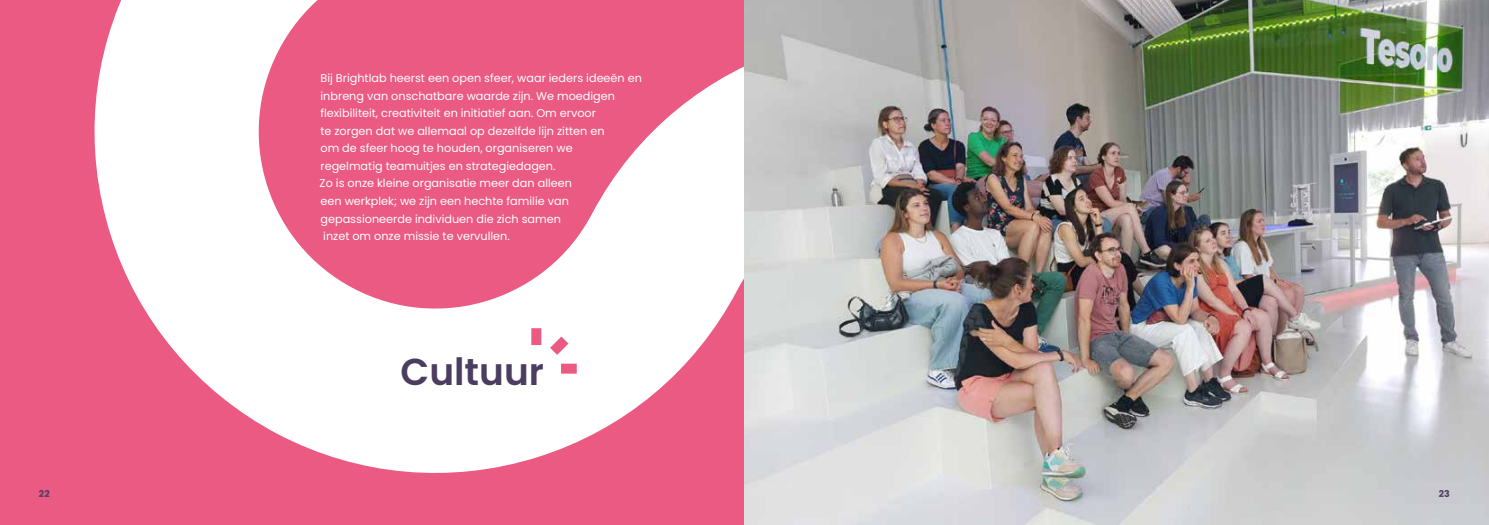
<style>
.page{position:relative;width:1489px;height:525px;background:#fff}
.page>*{position:absolute;margin:0;border:0;box-sizing:border-box;transform-origin:0 0}
.t1{font:600 37.5px "Poppins";color:#4a3d5f}
.t2{font:11.25px "Poppins";color:#fff}
.t3{font:700 9.38px "Poppins";color:#4a3d5f}
</style>
<div class="page">
<div style="left:0;top:0;width:744px;height:524px;background:#eb5a83"></div>
<svg style="left:94px;top:0;width:650px;height:473px"></svg>
<svg style="left:531px;top:328px;width:45px;height:45px"></svg>
<img style="left:744px;top:0;width:744px;height:524px">
<p class="t2" style="left:320px;top:72px;width:323px">Bij Brightlab heerst een open sfeer, waar ieders ideeën en</p>
<p class="t2" style="left:320px;top:89px;width:296px">inbreng van onschatbare waarde zijn. We moedigen</p>
<p class="t2" style="left:320px;top:107px;width:277px">flexibiliteit, creativiteit en initiatief aan. Om ervoor</p>
<p class="t2" style="left:320px;top:124px;width:286px">te zorgen dat we allemaal op dezelfde lijn zitten en</p>
<p class="t2" style="left:320px;top:142px;width:253px">om de sfeer hoog te houden, organiseren we</p>
<p class="t2" style="left:320px;top:159px;width:236px">regelmatig teamuitjes en strategiedagen.</p>
<p class="t2" style="left:319px;top:177px;width:254px">Zo is onze kleine organisatie meer dan alleen</p>
<p class="t2" style="left:320px;top:194px;width:250px">een werkplek; we zijn een hechte familie van</p>
<p class="t2" style="left:320px;top:212px;width:242px">gepassioneerde individuen die zich samen</p>
<p class="t2" style="left:323px;top:229px;width:188px">inzet om onze missie te vervullen.</p>
<h1 class="t1" style="left:400px;top:349px;width:145px">Cultuur</h1>
<p class="t3" style="left:39px;top:487px;width:12px">22</p>
<p class="t3" style="left:1438px;top:487px;width:13px">23</p>
</div>
